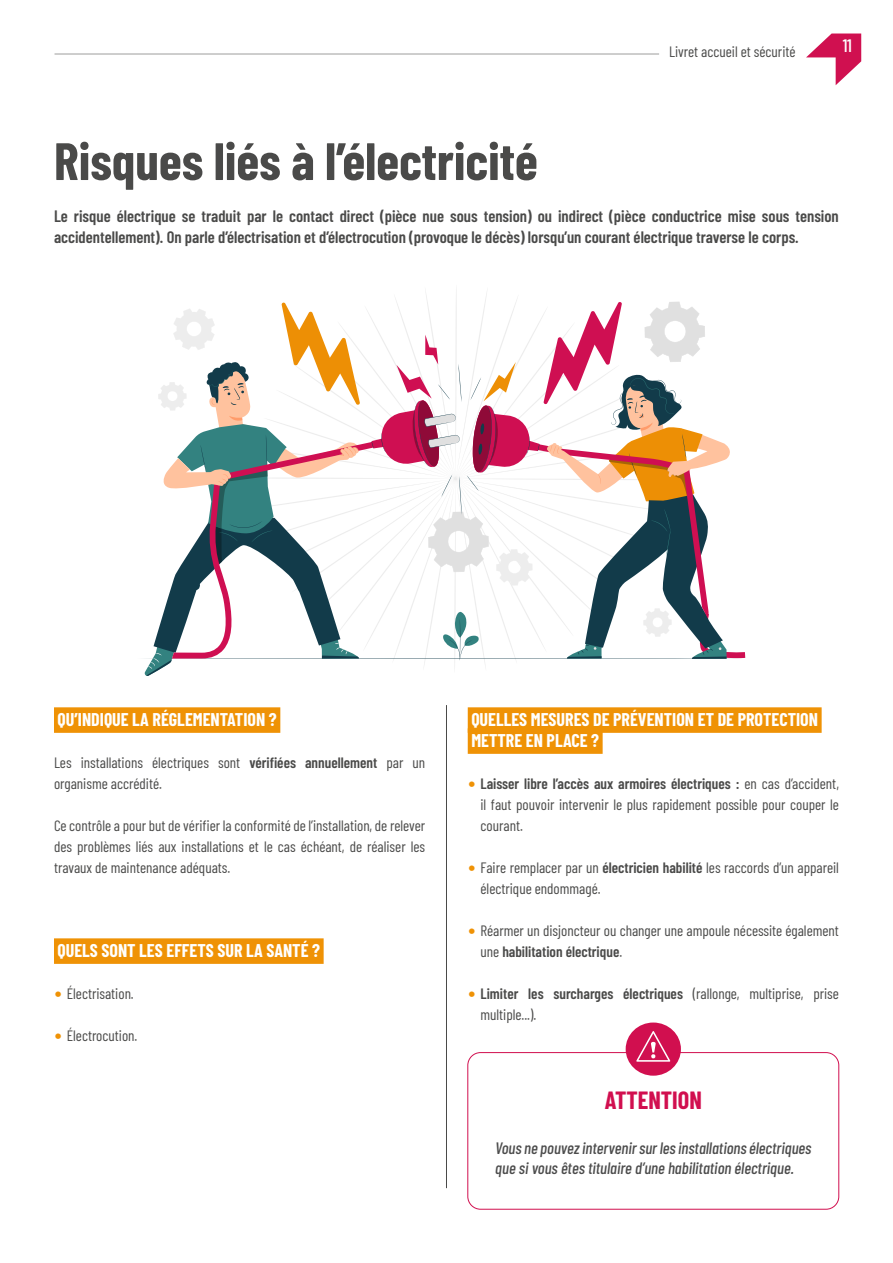
<style>
.page{position:relative;width:893px;height:1263px;background:#fff}
.page>*{position:absolute;margin:0;border:0;box-sizing:border-box;transform-origin:0 0}
.Grand_Titre_Page_aligné_gauche{font:700 52.5px "Barlow Condensed";color:#4a4a49}
.t1{font:700 24.3px "Barlow Condensed";color:#d10f4f}
.Sous_titre_1_surligné_orange{font:700 18px/21px "Barlow Condensed";color:#fff}
.t2{font:500 18px "Barlow Condensed";color:#fff}
.Texte_introductif_SemiBold{font:600 16.5px/21px "Barlow Condensed";color:#4a4a49}
.t3{font:italic 500 16.5px/19.8px "Barlow Condensed";color:#4c4c4c}
.Corps_de_texte{font:15px/21px "Barlow Condensed";color:#4a4a49}
.s1{font-weight:600}
.s2{font-family:"Verdana";color:#ef9205}
</style>
<div class="page">
<hr style="left:446px;top:705px;width:1px;height:483px;background:#4a4a49">
<svg style="left:144px;top:290px;width:601px;height:386px"></svg>
<svg style="left:806px;top:34px;width:55px;height:51px"></svg>
<hr style="left:55px;top:54px;width:604px;height:1px;background:#9d9d9c">
<div style="left:54px;top:707px;width:226px;height:26px;background:#ef9205"></div>
<div style="left:54px;top:938px;width:270px;height:26px;background:#ef9205"></div>
<div style="left:468px;top:707px;width:354px;height:26px;background:#ef9205"></div>
<div style="left:468px;top:728px;width:135px;height:26px;background:#ef9205"></div>
<div style="left:468px;top:1052px;width:371px;height:157px;border:1px solid #d10f4f;border-radius:13px"></div>
<div style="left:626px;top:1022px;width:55px;height:54px;background:#d10f4f;border-radius:50%"></div>
<svg style="left:636px;top:1031px;width:34px;height:31px"></svg>
<p class="Corps_de_texte" style="left:669px;top:40px;width:128px">Livret accueil et sécurité</p>
<p class="t2" style="left:843px;top:32px;width:11px">11</p>
<p class="Grand_Titre_Page_aligné_gauche" style="left:54px;top:124px;width:485px">Risques liés à l’électricité</p>
<p class="Texte_introductif_SemiBold" style="left:54px;top:204px;width:786px">Le risque électrique se traduit par le contact direct (pièce nue sous tension) ou indirect (pièce conductrice mise sous tension accidentellement). On parle d’électrisation et d’électrocution (provoque le décès) lorsqu’un courant électrique traverse le corps.</p>
<p class="Sous_titre_1_surligné_orange" style="left:58px;top:708px;width:221px">QU’INDIQUE LA RÉGLEMENTATION ?</p>
<p class="Corps_de_texte" style="left:54px;top:751px;width:373px">Les installations électriques sont <span class="s1">vérifiées annuellement</span> par un organisme accrédité.</p>
<p class="Corps_de_texte" style="left:54px;top:814px;width:373px;text-align:justify">Ce contrôle a pour but de vérifier la conformité de l’installation, de relever des problèmes liés aux installations et le cas échéant, de réaliser les travaux de maintenance adéquats.</p>
<p class="Sous_titre_1_surligné_orange" style="left:58px;top:939px;width:264px">QUELS SONT LES EFFETS SUR LA SANTÉ ?</p>
<p class="Corps_de_texte" style="left:54px;top:982px;width:81px"><span class="s2">•</span> Électrisation.</p>
<p class="Corps_de_texte" style="left:54px;top:1024px;width:85px"><span class="s2">•</span> Électrocution.</p>
<p class="Sous_titre_1_surligné_orange" style="left:471px;top:708px;width:348px">QUELLES MESURES DE PRÉVENTION ET DE PROTECTION<br>METTRE EN PLACE ?</p>
<p class="Corps_de_texte" style="left:480px;top:772px;width:360px;text-align:justify;text-indent:-13px"><span class="s2">•</span> <span class="s1">Laisser libre l’accès aux armoires électriques :</span> en cas d’accident, il faut pouvoir intervenir le plus rapidement possible pour couper le courant.</p>
<p class="Corps_de_texte" style="left:480px;top:856px;width:360px;text-indent:-13px"><span class="s2">•</span> Faire remplacer par un <span class="s1">électricien habilité</span> les raccords d’un appareil électrique endommagé.</p>
<p class="Corps_de_texte" style="left:480px;top:919px;width:360px;text-indent:-13px"><span class="s2">•</span> Réarmer un disjoncteur ou changer une ampoule nécessite également une <span class="s1">habilitation électrique</span>.</p>
<p class="Corps_de_texte" style="left:480px;top:982px;width:360px;text-indent:-13px"><span class="s2">•</span> <span class="s1">Limiter les surcharges électriques</span> (rallonge, multiprise, prise multiple...).</p>
<p class="t1" style="left:605px;top:1083px;width:99px">ATTENTION</p>
<p class="t3" style="left:495px;top:1137px;width:318px">Vous ne pouvez intervenir sur les installations électriques que si vous êtes titulaire d’une habilitation électrique.</p>
</div>
